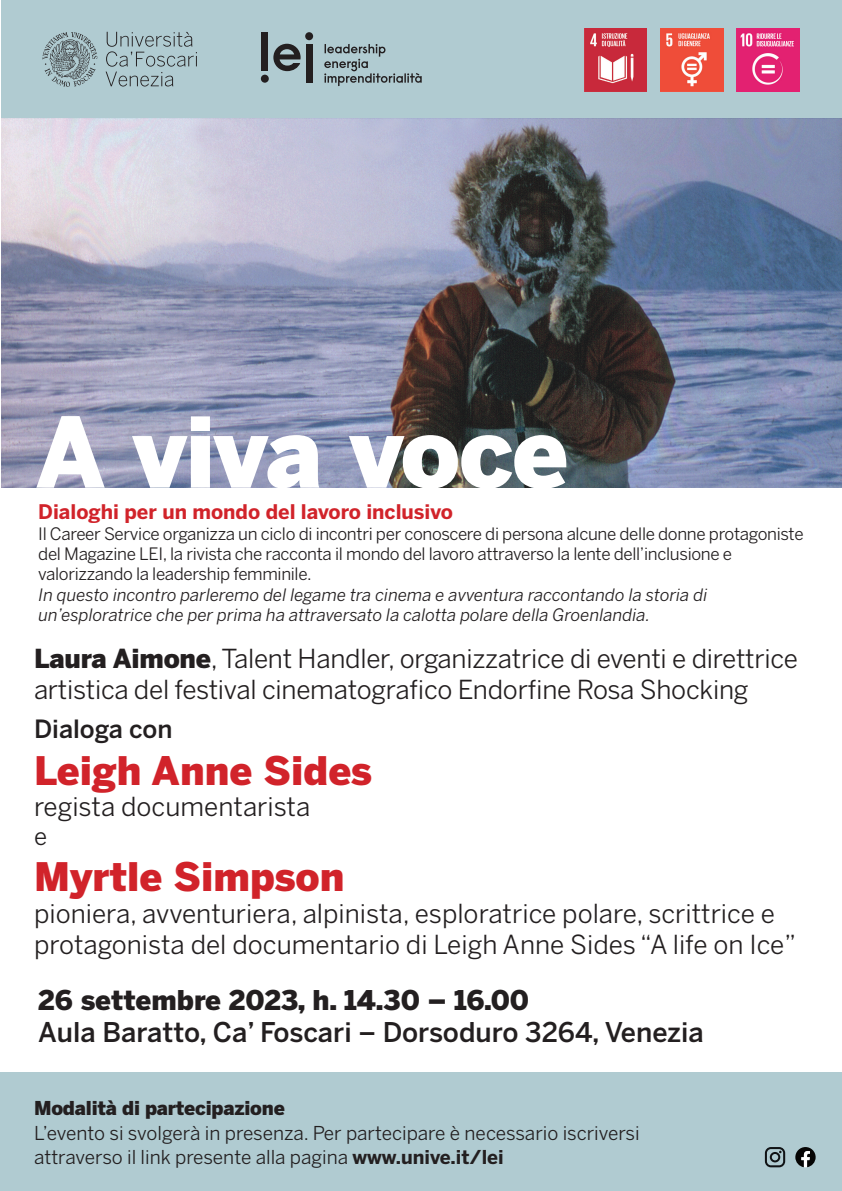
<style>
.page{position:relative;width:842px;height:1191px;background:#fff}
.page>*{position:absolute;margin:0;border:0;box-sizing:border-box;transform-origin:0 0}
.t1{font:900 96.3px "Benton Sans";letter-spacing:-.015em;color:#fff}
.t2{font:900 39px "Benton Sans";color:#d1232a}
.t3{font:500 27px "Benton Sans";color:#231f20}
.t4{font:900 27px "Benton Sans";color:#231f20}
.t5{font:26px/31.2px "Benton Sans";letter-spacing:-.01em;color:#231f20}
.t6{font:500 25px "Benton Sans";color:#231f20}
.t7{font:24px "Benton Sans";color:#231f20}
.t8{font:700 20px "Benton Sans";color:#d1232a}
.t9{font:19px/24.2px "Benton Sans";color:#231f20}
.t10{font:900 19px "Benton Sans";letter-spacing:-.01em;color:#231f20}
.t11{font:17px/20.4px "Benton Sans";letter-spacing:-.02em;color:#231f20}
.t12{font:italic 17px/20.4px "Benton Sans";color:#231f20}
.s1{font-weight:900}
.s2{font-weight:700}
</style>
<div class="page">
<div style="left:1px;top:0;width:841px;height:118px;background:#b0cbd1"></div>
<svg style="left:106px;top:32px;width:91px;height:54px"></svg>
<svg style="left:43px;top:32px;width:54px;height:55px"></svg>
<div style="left:306px;top:44px;width:6px;height:39px;background:#231f20"></div>
<svg style="left:273px;top:44px;width:28px;height:27px"></svg>
<div style="left:305px;top:32px;width:8px;height:8px;background:#231f20;border-radius:50%"></div>
<div style="left:262px;top:32px;width:6px;height:39px;background:#231f20"></div>
<div style="left:261px;top:75px;width:8px;height:8px;background:#231f20;border-radius:50%"></div>
<svg style="left:324px;top:44px;width:98px;height:42px"></svg>
<img style="left:660px;top:29px;width:63px;height:62px">
<img style="left:584px;top:29px;width:63px;height:62px">
<img style="left:737px;top:29px;width:62px;height:62px">
<img style="left:1px;top:118px;width:841px;height:369px">
<div style="left:0;top:1072px;width:842px;height:119px;background:#b0cbd1"></div>
<svg style="left:765px;top:1147px;width:20px;height:20px"></svg>
<svg style="left:795px;top:1147px;width:21px;height:20px"></svg>
<h1 class="t1" style="left:35px;top:395px;width:535px">A viva voce</h1>
<p class="t8" style="left:38px;top:500px;width:416px">Dialoghi per un mondo del lavoro inclusivo</p>
<p class="t11" style="left:38px;top:523px;width:767px">Il Career Service organizza un ciclo di incontri per conoscere di persona alcune delle donne protagoniste del Magazine LEI, la rivista che racconta il mondo del lavoro attraverso la lente dell’inclusione e valorizzando la leadership femminile.</p>
<p class="t12" style="left:38px;top:584px;width:670px">In questo incontro parleremo del legame tra cinema e avventura raccontando la storia di un’esploratrice che per prima ha attraversato la calotta polare della Groenlandia.</p>
<p class="t5" style="left:34px;top:642px;width:765px"><span class="s1">Laura Aimone</span>, Talent Handler, organizzatrice di eventi e direttrice artistica del festival cinematografico Endorfine Rosa Shocking</p>
<p class="t6" style="left:34px;top:713px;width:140px">Dialoga con</p>
<h2 class="t2" style="left:34px;top:747px;width:340px">Leigh Anne Sides</h2>
<p class="t5" style="left:34px;top:790px;width:278px">regista documentarista</p>
<p class="t7" style="left:34px;top:821px;width:15px">e</p>
<h2 class="t2" style="left:34px;top:854px;width:312px">Myrtle Simpson</h2>
<p class="t5" style="left:34px;top:897px;width:764px">pioniera, avventuriera, alpinista, esploratrice polare, scrittrice e protagonista del documentario di Leigh Anne Sides “A life on Ice”</p>
<p class="t4" style="left:38px;top:983px;width:492px">26 settembre 2023, h. 14.30 – 16.00</p>
<p class="t3" style="left:38px;top:1016px;width:667px">Aula Baratto, Ca’ Foscari – Dorsoduro 3264, Venezia</p>
<p class="t10" style="left:34px;top:1097px;width:252px">Modalità di partecipazione</p>
<p class="t9" style="left:34px;top:1120px;width:607px">L’evento si svolgerà in presenza. Per partecipare è necessario iscriversi attraverso il link presente alla pagina <span class="s2">www.unive.it/lei</span></p>
</div>
